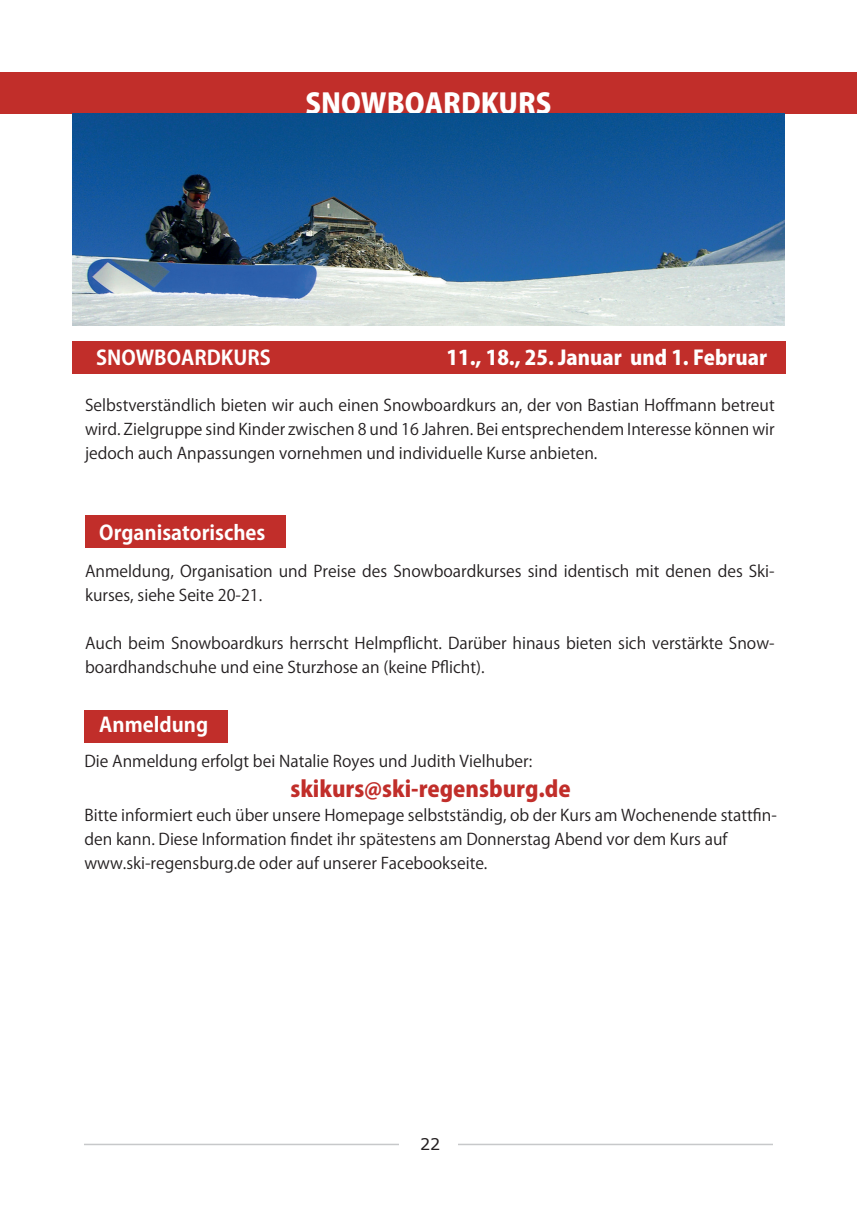
<style>
.page{position:relative;width:857px;height:1225px;background:#fff}
.page>*{position:absolute;margin:0;border:0;box-sizing:border-box;transform-origin:0 0}
.t1{font:800 28px "Ryo Gothic Plus N";color:#fff}
.t2{font:800 22px "Ryo Gothic Plus N";color:#c12e2a}
.t3{font:700 20px "Ryo Gothic Plus N";color:#fff}
.t4{font:800 20px "Ryo Gothic Plus N";color:#fff}
.t5{font:16px/24px "Ryo Gothic Plus N";color:#231f20}
.t6{font:16px "Verdana";color:#231f20}
</style>
<div class="page">
<div style="left:0;top:72px;width:856px;height:42px;background:#c12e2a"></div>
<hr style="left:84px;top:1143px;width:315px;height:2px;background:#c7c8ca">
<hr style="left:458px;top:1143px;width:314px;height:2px;background:#c7c8ca">
<img style="left:72px;top:114px;width:712px;height:212px">
<div style="left:72px;top:341px;width:713px;height:32px;background:#c12e2a"></div>
<div style="left:85px;top:515px;width:200px;height:33px;background:#c12e2a"></div>
<div style="left:84px;top:710px;width:143px;height:32px;background:#c12e2a"></div>
<h1 class="t1" style="left:305px;top:85px;width:247px">SNOWBOARDKURS</h1>
<p class="t3" style="left:96px;top:345px;width:176px">SNOWBOARDKURS</p>
<p class="t4" style="left:446px;top:345px;width:322px">11., 18., 25. Januar und 1. Februar</p>
<p class="t5" style="left:85px;top:394px;width:690px;text-align:justify">Selbstverständlich bieten wir auch einen Snowboardkurs an, der von Bastian Hoffmann betreut wird. Zielgruppe sind Kinder zwischen 8 und 16 Jahren. Bei entsprechendem Interesse können wir jedoch auch Anpassungen vornehmen und individuelle Kurse anbieten.</p>
<p class="t3" style="left:99px;top:520px;width:167px">Organisatorisches</p>
<p class="t5" style="left:85px;top:560px;width:690px">Anmeldung, Organisation und Preise des Snowboardkurses sind identisch mit denen des Ski&shy;kurses, siehe Seite 20-21.</p>
<p class="t5" style="left:85px;top:632px;width:690px">Auch beim Snowboardkurs herrscht Helmpflicht. Darüber hinaus bieten sich verstärkte Snow&shy;boardhandschuhe und eine Sturzhose an (keine Pflicht).</p>
<p class="t3" style="left:99px;top:712px;width:110px">Anmeldung</p>
<p class="t5" style="left:84px;top:750px;width:449px">Die Anmeldung erfolgt bei Natalie Royes und Judith Vielhuber:</p>
<h2 class="t2" style="left:290px;top:775px;width:282px">skikurs@ski-regensburg.de</h2>
<p class="t5" style="left:84px;top:804px;width:693px">Bitte informiert euch über unsere Homepage selbstständig, ob der Kurs am Wochenende stattfin&shy;den kann. Diese Information findet ihr spätestens am Donnerstag Abend vor dem Kurs auf www.ski-regensburg.de oder auf unserer Facebookseite.</p>
<p class="t6" style="left:420px;top:1132px;width:22px">22</p>
</div>
